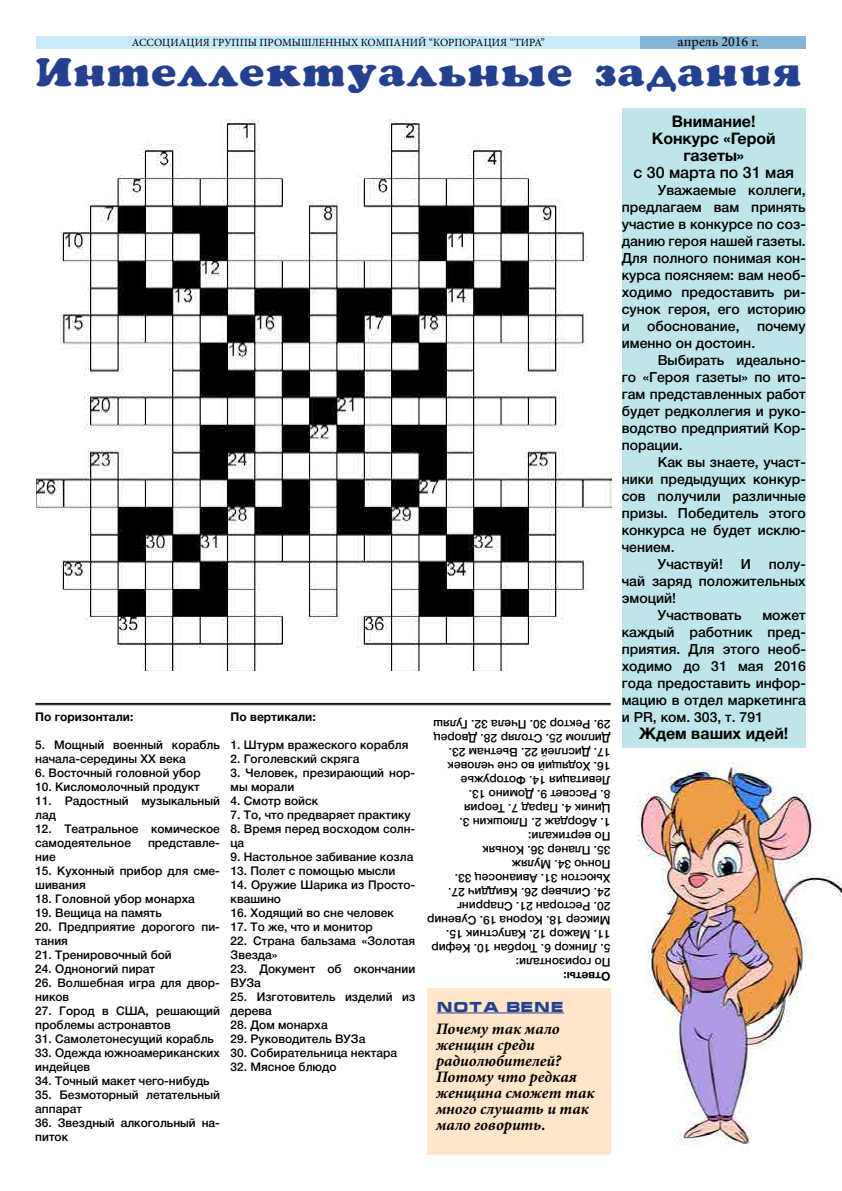
<style>
.page{position:relative;width:842px;height:1191px;background:#fff}
.page>*{position:absolute;margin:0;border:0;box-sizing:border-box;transform-origin:0 0}
.t1{font:43px "Rockletter Simple";color:#25408f}
.t2{font:italic 700 16px/16px "Minion Pro";color:#000}
.t3{font:700 16px/17px "Helvetica Neue Cyr";color:#000;text-align:center}
.t4{font:500 16px "Helvetica Neue Cyr";color:#000}
.t5{font:500 14px/17px "Helvetica Neue Cyr";color:#000;text-align:justify}
.t6{font:14px "Minion Pro";color:#000}
.t7{font:700 14px "Micra";color:#25408f}
.t8{font:500 12px/14px "Helvetica Neue Cyr";color:#000}
.t9{font:700 12px "Helvetica Neue Cyr";color:#000}
.t10{font:11px "Minion Pro";color:#000}
</style>
<div class="page">
<div style="left:36px;top:36px;width:605px;height:12px;background:#c7eafb"></div>
<div style="left:641px;top:36px;width:165px;height:12px;background:#86b4d6"></div>
<img style="left:36px;top:120px;width:575px;height:551px">
<div style="left:622px;top:108px;width:184px;height:639px;background:#bee5e9"></div>
<hr style="left:35px;top:704px;width:576px;height:1px;background:#000">
<hr style="left:35px;top:703px;width:576px;height:1px;background:#000">
<img style="left:637px;top:761px;width:204px;height:384px">
<div style="left:427px;top:988px;width:184px;height:167px;background:#ffe6ca"></div>
<hr style="left:436px;top:1012px;width:128px;height:1px;background:#25408f">
<p class="t10" style="left:132px;top:35px;width:415px">АССОЦИАЦИЯ ГРУППЫ ПРОМЫШЛЕННЫХ КОМПАНИЙ “КОРПОРАЦИЯ “ТИРА”</p>
<p class="t6" style="left:677px;top:32px;width:83px">апрель 2016 г.</p>
<h1 class="t1" style="left:35px;top:50px;width:768px">Интеллектуальные задания</h1>
<p class="t9" style="left:35px;top:710px;width:100px">По горизонтали:</p>
<p class="t8" style="left:35px;top:737px;width:186px">5. Мощный военный корабль начала-середины ХХ века</p>
<p class="t8" style="left:35px;top:765px;width:167px">6. Восточный головной убор</p>
<p class="t8" style="left:35px;top:779px;width:166px">10. Кисломолочный продукт</p>
<p class="t8" style="left:35px;top:793px;width:186px">11. Радостный музыкальный лад</p>
<p class="t8" style="left:35px;top:821px;width:186px">12. Театральное комическое самодеятельное</p>
<p class="t8" style="left:148px;top:835px;width:73px">представле-</p>
<p class="t8" style="left:35px;top:849px;width:22px">ние</p>
<p class="t8" style="left:35px;top:863px;width:186px">15. Кухонный прибор для сме&shy;шивания</p>
<p class="t8" style="left:35px;top:891px;width:161px">18. Головной убор монарха</p>
<p class="t8" style="left:35px;top:905px;width:128px">19. Вещица на память</p>
<p class="t8" style="left:35px;top:919px;width:186px">20. Предприятие дорогого пи&shy;тания</p>
<p class="t8" style="left:35px;top:947px;width:138px">21. Тренировочный бой</p>
<p class="t8" style="left:35px;top:961px;width:121px">24. Одноногий пират</p>
<p class="t8" style="left:35px;top:975px;width:186px">26. Волшебная игра для двор&shy;ников</p>
<p class="t8" style="left:35px;top:1004px;width:186px">27. Город в США, решающий проблемы астронавтов</p>
<p class="t8" style="left:35px;top:1032px;width:180px">31. Самолетонесущий корабль</p>
<p class="t8" style="left:35px;top:1046px;width:186px">33. Одежда южноамериканских индейцев</p>
<p class="t8" style="left:35px;top:1074px;width:176px">34. Точный макет чего-нибудь</p>
<p class="t8" style="left:35px;top:1088px;width:186px">35. Безмоторный летательный аппарат</p>
<p class="t8" style="left:35px;top:1116px;width:186px">36. Звездный алкогольный на&shy;питок</p>
<p class="t9" style="left:231px;top:710px;width:87px">По вертикали:</p>
<p class="t8" style="left:231px;top:738px;width:179px">1. Штурм вражеского корабля</p>
<p class="t8" style="left:231px;top:752px;width:130px">2. Гоголевский скряга</p>
<p class="t8" style="left:231px;top:766px;width:186px">3. Человек, презирающий нор&shy;мы морали</p>
<p class="t8" style="left:231px;top:794px;width:89px">4. Смотр войск</p>
<p class="t8" style="left:231px;top:808px;width:182px">7. То, что предваряет практику</p>
<p class="t8" style="left:231px;top:822px;width:186px">8. Время перед восходом солн&shy;ца</p>
<p class="t8" style="left:231px;top:850px;width:184px">9. Настольное забивание козла</p>
<p class="t8" style="left:231px;top:864px;width:166px">13. Полет с помощью мысли</p>
<p class="t8" style="left:231px;top:878px;width:186px">14. Оружие Шарика из Просто&shy;квашино</p>
<p class="t8" style="left:231px;top:906px;width:165px">16. Ходящий во сне человек</p>
<p class="t8" style="left:231px;top:920px;width:144px">17. То же, что и монитор</p>
<p class="t8" style="left:231px;top:934px;width:186px">22. Страна бальзама «Золотая<br>Звезда»</p>
<p class="t8" style="left:231px;top:962px;width:186px">23. Документ об окончании<br>ВУЗа</p>
<p class="t8" style="left:231px;top:990px;width:186px">25. Изготовитель изделий из дерева</p>
<p class="t8" style="left:231px;top:1018px;width:99px">28. Дом монарха</p>
<p class="t8" style="left:231px;top:1032px;width:136px">29. Руководитель ВУЗа</p>
<p class="t8" style="left:231px;top:1046px;width:168px">30. Собирательница нектара</p>
<p class="t8" style="left:231px;top:1060px;width:107px">32. Мясное блюдо</p>
<p class="t8" style="left:611px;top:731px;width:179px;rotate:-180deg">29. Ректор 30. Пчела 32. Гуляш</p>
<p class="t8" style="left:611px;top:759px;width:178px;rotate:-180deg">17. Дисплей 22. Вьетнам 23.<br>Диплом 25. Столяр 28. Дворец</p>
<p class="t8" style="left:611px;top:773px;width:165px;rotate:-180deg">16. Ходящий во сне человек</p>
<p class="t8" style="left:611px;top:801px;width:151px;rotate:-180deg">8. Рассвет 9. Домино 13.<br>Левитация 14. Фоторужье</p>
<p class="t8" style="left:611px;top:829px;width:153px;rotate:-180deg">1. Абордаж 2. Плюшкин 3.<br>Циник 4. Парад 7. Теория</p>
<p class="t8" style="left:611px;top:857px;width:130px;rotate:-180deg">35. Планер 36. Коньяк<br>По вертикали:</p>
<p class="t8" style="left:611px;top:899px;width:164px;rotate:-180deg">24. Сильвер 26. Квиддич 27.<br>Хьюстон 31. Авианосец 33.<br>Пончо 34. Муляж</p>
<p class="t8" style="left:611px;top:913px;width:155px;rotate:-180deg">20. Ресторан 21. Спарринг</p>
<p class="t8" style="left:611px;top:941px;width:185px;rotate:-180deg">11. Мажор 12. Капустник 15.<br>Миксер 18. Корона 19. Сувенир</p>
<p class="t8" style="left:611px;top:955px;width:181px;rotate:-180deg">5. Линкор 6. Тюрбан 10. Кефир</p>
<p class="t8" style="left:611px;top:969px;width:96px;rotate:-180deg">По горизонтали:</p>
<p class="t9" style="left:611px;top:982px;width:49px;rotate:-180deg">Ответы:</p>
<p class="t7" style="left:436px;top:999px;width:129px">NOTA BENE</p>
<h2 class="t2" style="left:436px;top:1020px;width:160px">Почему так мало женщин среди радиолюбителей?<br>Потому что редкая женщина сможет так много слушать и так мало говорить.</h2>
<h2 class="t3" style="left:652px;top:113px;width:125px">Внимание!<br>Конкурс «Герой газеты»</h2>
<h2 class="t4" style="left:633px;top:164px;width:162px">с 30 марта по 31 мая</h2>
<p class="t5" style="left:622px;top:182px;width:185px;text-indent:36px">Уважаемые коллеги, предлагаем вам принять участие в конкурсе по соз&shy;данию героя нашей газеты.<br>Для полного понимая кон&shy;курса поясняем: вам необ&shy;ходимо предоставить ри&shy;сунок героя, его историю и обоснование, почему именно он достоин.</p>
<p class="t5" style="left:622px;top:352px;width:185px;text-indent:36px">Выбирать идеально&shy;го «Героя газеты» по ито&shy;гам представленных работ будет редколлегия и руко&shy;водство предприятий Кор&shy;порации.</p>
<p class="t5" style="left:658px;top:454px;width:149px">Как вы знаете, участ-</p>
<p class="t5" style="left:622px;top:471px;width:185px">ники предыдущих конкур-</p>
<p class="t5" style="left:622px;top:488px;width:185px">сов получили различные</p>
<p class="t5" style="left:622px;top:505px;width:185px">призы. Победитель этого</p>
<p class="t5" style="left:622px;top:522px;width:185px">конкурса не будет исклю-</p>
<p class="t5" style="left:622px;top:539px;width:54px">чением.</p>
<p class="t5" style="left:658px;top:556px;width:67px">Участвуй!</p>
<p class="t5" style="left:741px;top:556px;width:12px">И</p>
<p class="t5" style="left:769px;top:556px;width:39px">полу-</p>
<p class="t5" style="left:622px;top:573px;width:185px">чай заряд положительных</p>
<p class="t5" style="left:622px;top:590px;width:56px">эмоций!</p>
<p class="t5" style="left:658px;top:607px;width:85px">Участвовать</p>
<p class="t5" style="left:622px;top:607px;width:185px;text-indent:141px">может каждый работник пред&shy;приятия. Для этого необ&shy;ходимо до 31 мая 2016 года предоставить инфор&shy;мацию в отдел маркетинга и PR, ком. 303, т. 791</p>
<h2 class="t3" style="left:639px;top:725px;width:151px">Ждем ваших идей!</h2>
</div>
